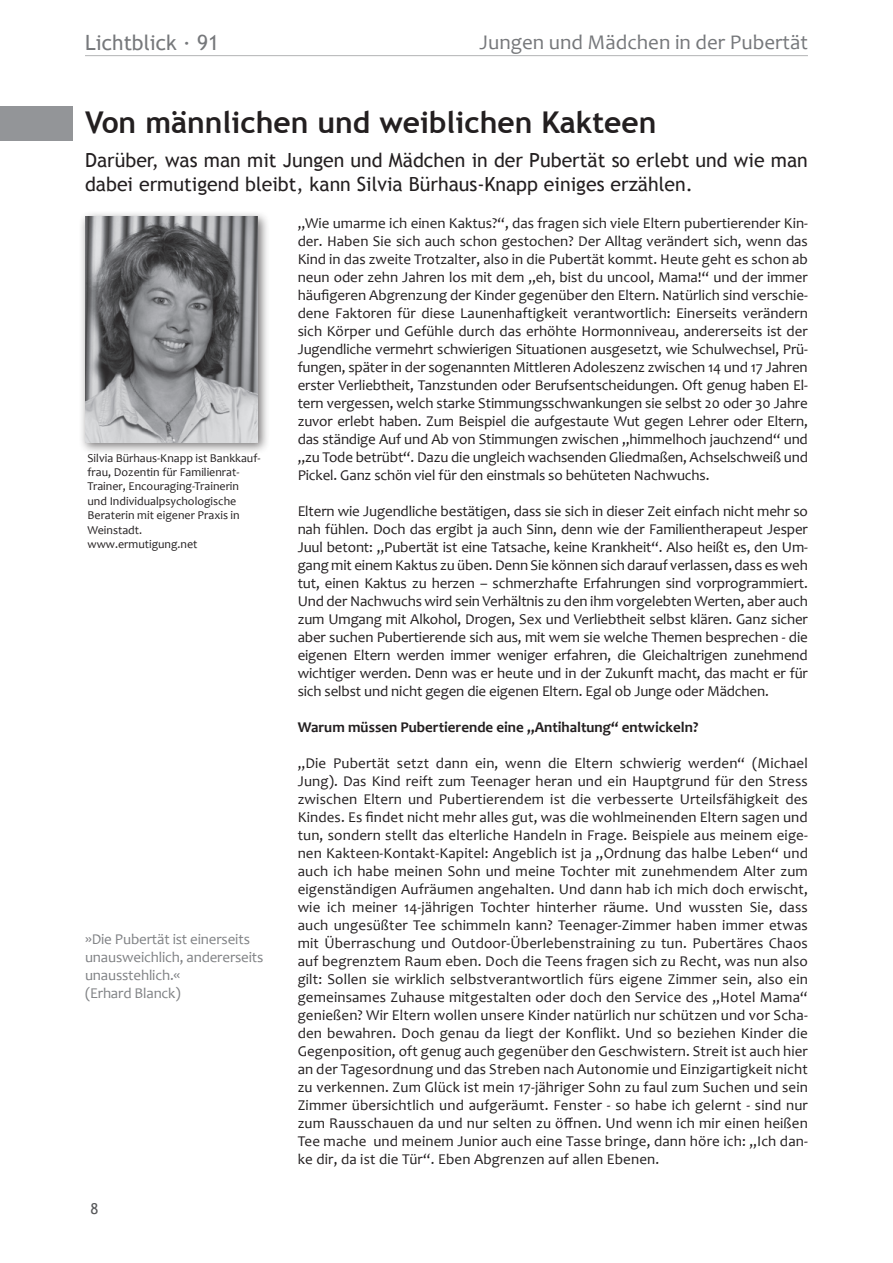
<style>
.page{position:relative;width:893px;height:1263px;background:#fff}
.page>*{position:absolute;margin:0;border:0;box-sizing:border-box;transform-origin:0 0}
.t1{font:700 30px "Trebuchet MS";color:#231f20}
.t2{font:21px "Candara";color:#76787b}
.t3{font:21px "Trebuchet MS";color:#76787b}
.t4{font:19.5px/23.4px "Trebuchet MS";color:#231f20}
.t5{font:15px/18px "Candara";letter-spacing:-.01em;color:#231f20;text-align:justify}
.t6{font:15px/18px "Candara";letter-spacing:-.01em;color:#808285}
.t7{font:700 15px "Candara";color:#231f20}
.t8{font:15px "Trebuchet MS";color:#57585a}
.t9{font:12px/14.4px "Candara";color:#231f20}
</style>
<div class="page">
<hr style="left:85px;top:55px;width:723px;height:1px;background:#76787b">
<div style="left:0;top:106px;width:72px;height:34px;background:#939598"></div>
<div style="left:79px;top:210px;width:191px;height:244px;background:#231f20;opacity:.6"></div>
<img style="left:85px;top:217px;width:173px;height:225px">
<h2 class="t3" style="left:85px;top:34px;width:136px">Lichtblick · 91</h2>
<h2 class="t2" style="left:479px;top:32px;width:330px">Jungen und Mädchen in der Pubertät</h2>
<h1 class="t1" style="left:85px;top:105px;width:573px">Von männlichen und weiblichen Kakteen</h1>
<h3 class="t4" style="left:85px;top:149px;width:724px">Darüber, was man mit Jungen und Mädchen in der Pubertät so erlebt und wie man dabei ermutigend bleibt, kann Silvia Bürhaus-Knapp einiges erzählen.</h3>
<p class="t9" style="left:88px;top:451px;width:174px">Silvia Bürhaus-Knapp ist Bankkauf&shy;frau, Dozentin für Familienrat-<br>Trainer, Encouraging-Trainerin und Individualpsychologische<br>Beraterin mit eigener Praxis in<br>Weinstadt.<br>www.ermutigung.net</p>
<p class="t6" style="left:85px;top:930px;width:180px">»Die Pubertät ist einerseits unausweichlich, andererseits unausstehlich.«<br>(Erhard Blanck)</p>
<p class="t8" style="left:91px;top:1203px;width:9px">8</p>
<p class="t5" style="left:298px;top:215px;width:512px">„Wie umarme ich einen Kaktus?“, das fragen sich viele Eltern pubertierender Kin&shy;der. Haben Sie sich auch schon gestochen? Der Alltag verändert sich, wenn das Kind in das zweite Trotzalter, also in die Pubertät kommt. Heute geht es schon ab neun oder zehn Jahren los mit dem „eh, bist du uncool, Mama!“ und der immer häuigeren Abgrenzung der Kinder gegenüber den Eltern. Natürlich sind verschie&shy;dene Faktoren für diese Launenhaftigkeit verantwortlich: Einerseits verändern sich Körper und Gefühle durch das erhöhte Hormonniveau, andererseits ist der Jugendliche vermehrt schwierigen Situationen ausgesetzt, wie Schulwechsel, Prü&shy;fungen, später in der sogenannten Mittleren Adoleszenz zwischen 14 und 17 Jahren erster Verliebtheit, Tanzstunden oder Berufsentscheidungen. Oft genug haben El&shy;tern vergessen, welch starke Stimmungsschwankungen sie selbst 20 oder 30 Jahre zuvor erlebt haben. Zum Beispiel die aufgestaute Wut gegen Lehrer oder Eltern, das ständige Auf und Ab von Stimmungen zwischen „himmelhoch jauchzend“ und „zu Tode betrübt“. Dazu die ungleich wachsenden Gliedmaßen, Achselschweiß und Pickel. Ganz schön viel für den einstmals so behüteten Nachwuchs.</p>
<p class="t5" style="left:298px;top:503px;width:512px">Eltern wie Jugendliche bestätigen, dass sie sich in dieser Zeit einfach nicht mehr so nah fühlen. Doch das ergibt ja auch Sinn, denn wie der Familientherapeut Jesper Juul betont: „Pubertät ist eine Tatsache, keine Krankheit“. Also heißt es, den Um&shy;gang mit einem Kaktus zu üben. Denn Sie können sich darauf verlassen, dass es weh tut, einen Kaktus zu herzen – schmerzhafte Erfahrungen sind vorprogrammiert.<br>Und der Nachwuchs wird sein Verhältnis zu den ihm vorgelebten Werten, aber auch zum Umgang mit Alkohol, Drogen, Sex und Verliebtheit selbst klären. Ganz sicher aber suchen Pubertierende sich aus, mit wem sie welche Themen besprechen - die eigenen Eltern werden immer weniger erfahren, die Gleichaltrigen zunehmend wichtiger werden. Denn was er heute und in der Zukunft macht, das macht er für sich selbst und nicht gegen die eigenen Eltern. Egal ob Junge oder Mädchen.</p>
<p class="t7" style="left:298px;top:721px;width:402px">Warum müssen Pubertierende eine „Antihaltung“ entwickeln?</p>
<p class="t5" style="left:298px;top:755px;width:512px">„Die Pubertät setzt dann ein, wenn die Eltern schwierig werden“ (Michael Jung). Das Kind reift zum Teenager heran und ein Hauptgrund für den Stress zwischen Eltern und Pubertierendem ist die verbesserte Urteilsfähigkeit des Kindes. Es indet nicht mehr alles gut, was die wohlmeinenden Eltern sagen und tun, sondern stellt das elterliche Handeln in Frage. Beispiele aus meinem eige&shy;nen Kakteen-Kontakt-Kapitel: Angeblich ist ja „Ordnung das halbe Leben“ und auch ich habe meinen Sohn und meine Tochter mit zunehmendem Alter zum eigenständigen Aufräumen angehalten. Und dann hab ich mich doch erwischt, wie ich meiner 14-jährigen Tochter hinterher räume. Und wussten Sie, dass auch ungesüßter Tee schimmeln kann? Teenager-Zimmer haben immer etwas mit Überraschung und Outdoor-Überlebenstraining zu tun. Pubertäres Chaos auf begrenztem Raum eben. Doch die Teens fragen sich zu Recht, was nun also gilt: Sollen sie wirklich selbstverantwortlich fürs eigene Zimmer sein, also ein gemeinsames Zuhause mitgestalten oder doch den Service des „Hotel Mama“ genießen? Wir Eltern wollen unsere Kinder natürlich nur schützen und vor Scha&shy;den bewahren. Doch genau da liegt der Konlikt. Und so beziehen Kinder die Gegenposition, oft genug auch gegenüber den Geschwistern. Streit ist auch hier an der Tagesordnung und das Streben nach Autonomie und Einzigartigkeit nicht zu verkennen. Zum Glück ist mein 17-jähriger Sohn zu faul zum Suchen und sein Zimmer übersichtlich und aufgeräumt. Fenster - so habe ich gelernt - sind nur zum Rausschauen da und nur selten zu öfnen. Und wenn ich mir einen heißen Tee mache und meinem Junior auch eine Tasse bringe, dann höre ich: „Ich dan&shy;ke dir, da ist die Tür“. Eben Abgrenzen auf allen Ebenen.</p>
</div>
